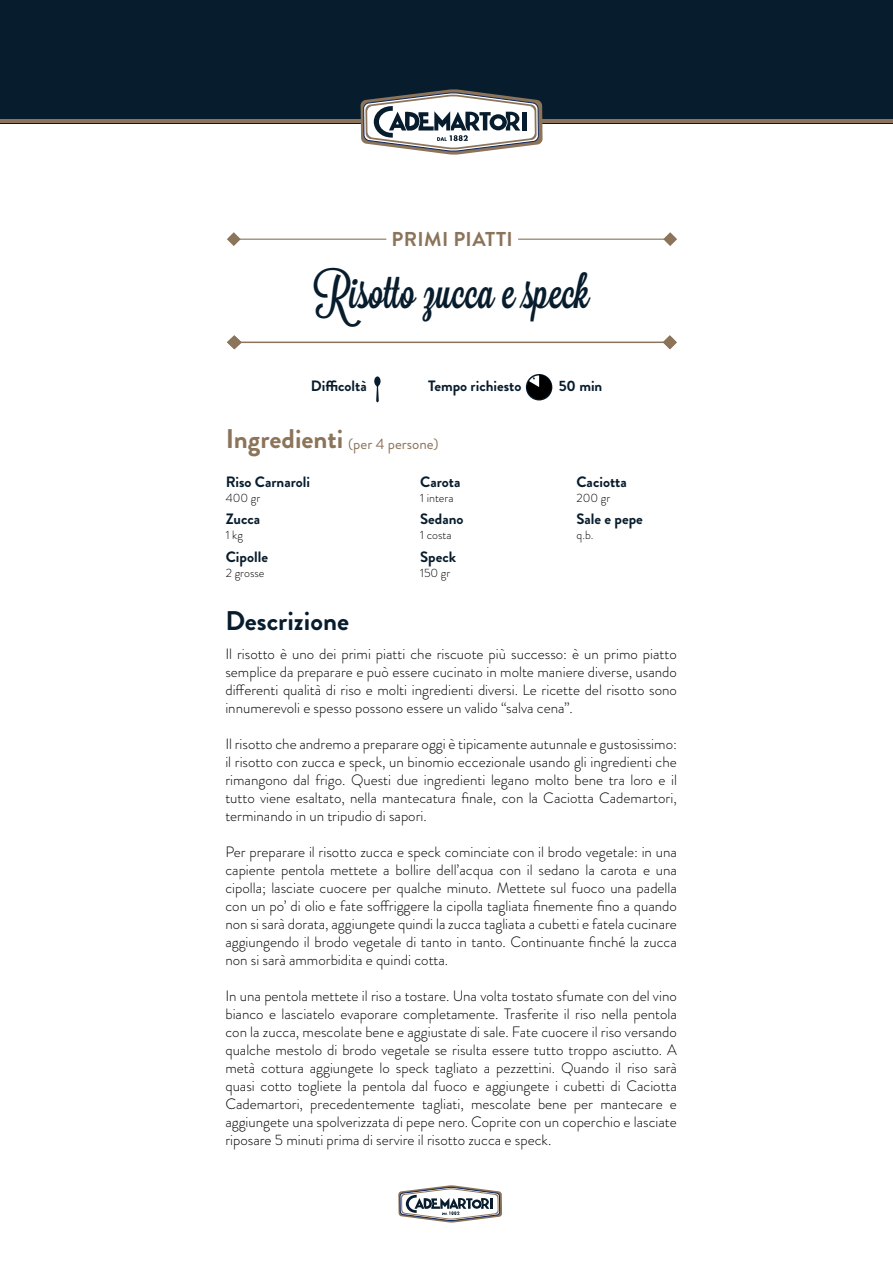
<style>
.page{position:relative;width:893px;height:1263px;background:#fff}
.page>*{position:absolute;margin:0;border:0;box-sizing:border-box;transform-origin:0 0}
.t1{font:45px "Lavanderia Sturdy";color:#071c2c}
.t2{font:700 27px "Brandon Grotesque";color:#8b7459}
.t3{font:700 27px "Brandon Grotesque";color:#071c2c}
.t4{font:700 20.1px "Brandon Grotesque";letter-spacing:.02em;color:#8b7459}
.t5{font:300 15px/18px "Brandon Grotesque";color:#000;text-align:justify}
.t6{font:700 15px "Brandon Grotesque";color:#071c2c}
.t7{font:15px "Brandon Grotesque";color:#8b7459}
.t8{font:300 12px "Brandon Grotesque";color:#000}
</style>
<div class="page">
<div style="left:0;top:0;width:893px;height:123px;background:#071c2c"></div>
<hr style="left:0;top:119px;width:893px;height:4px;background:#8b7459">
<svg style="left:361px;top:89px;width:182px;height:66px"></svg>
<svg style="left:398px;top:1185px;width:104px;height:37px"></svg>
<svg style="left:374px;top:376px;width:7px;height:26px"></svg>
<svg style="left:227px;top:335px;width:15px;height:14px"></svg>
<hr style="left:236px;top:342px;width:434px;height:1px;background:#8b7459">
<svg style="left:663px;top:335px;width:14px;height:14px"></svg>
<svg style="left:525px;top:374px;width:28px;height:27px"></svg>
<svg style="left:227px;top:232px;width:14px;height:14px"></svg>
<hr style="left:231px;top:239px;width:155px;height:1px;background:#8b7459">
<svg style="left:663px;top:232px;width:14px;height:14px"></svg>
<hr style="left:518px;top:239px;width:148px;height:1px;background:#8b7459">
<h3 class="t4" style="left:392px;top:225px;width:123px">PRIMI PIATTI</h3>
<h1 class="t1" style="left:314px;top:266px;width:277px">Risotto zucca e speck</h1>
<p class="t6" style="left:311px;top:375px;width:57px">Difficoltà</p>
<p class="t6" style="left:428px;top:376px;width:95px">Tempo richiesto</p>
<p class="t6" style="left:559px;top:376px;width:45px">50 min</p>
<h2 class="t2" style="left:226px;top:420px;width:119px">Ingredienti</h2>
<p class="t7" style="left:348px;top:433px;width:92px">(per 4 persone)</p>
<p class="t6" style="left:226px;top:471px;width:86px">Riso Carnaroli</p>
<p class="t8" style="left:226px;top:490px;width:36px">400 gr</p>
<p class="t6" style="left:226px;top:509px;width:36px">Zucca</p>
<p class="t8" style="left:226px;top:527px;width:19px">1 kg</p>
<p class="t6" style="left:226px;top:546px;width:44px">Cipolle</p>
<p class="t8" style="left:226px;top:565px;width:40px">2 grosse</p>
<p class="t6" style="left:420px;top:471px;width:42px">Carota</p>
<p class="t8" style="left:420px;top:490px;width:35px">1 intera</p>
<p class="t6" style="left:420px;top:509px;width:45px">Sedano</p>
<p class="t8" style="left:420px;top:527px;width:33px">1 costa</p>
<p class="t6" style="left:420px;top:546px;width:37px">Speck</p>
<p class="t8" style="left:420px;top:565px;width:32px">150 gr</p>
<p class="t6" style="left:576px;top:471px;width:52px">Caciotta</p>
<p class="t8" style="left:576px;top:490px;width:35px">200 gr</p>
<p class="t6" style="left:576px;top:509px;width:68px">Sale e pepe</p>
<p class="t8" style="left:576px;top:527px;width:19px">q.b.</p>
<h2 class="t3" style="left:225px;top:602px;width:125px">Descrizione</h2>
<p class="t5" style="left:225px;top:645px;width:453px">Il risotto è uno dei primi piatti che riscuote più successo: è un primo piatto semplice da preparare e può essere cucinato in molte maniere diverse, usando differenti qualità di riso e molti ingredienti diversi. Le ricette del risotto sono innumerevoli e spesso possono essere un valido “salva cena”.</p>
<p class="t5" style="left:225px;top:735px;width:453px">Il risotto che andremo a preparare oggi è tipicamente autunnale e gustosissimo: il risotto con zucca e speck, un binomio eccezionale usando gli ingredienti che rimangono dal frigo. Questi due ingredienti legano molto bene tra loro e il tutto viene esaltato, nella mantecatura finale, con la Caciotta Cademartori, terminando in un tripudio di sapori.</p>
<p class="t5" style="left:225px;top:843px;width:453px">Per preparare il risotto zucca e speck cominciate con il brodo vegetale: in una capiente pentola mettete a bollire dell’acqua con il sedano la carota e una cipolla; lasciate cuocere per qualche minuto. Mettete sul fuoco una padella con un po’ di olio e fate soffriggere la cipolla tagliata finemente fino a quando non si sarà dorata, aggiungete quindi la zucca tagliata a cubetti e fatela cucinare aggiungendo il brodo vegetale di tanto in tanto. Continuante finché la zucca non si sarà ammorbidita e quindi cotta.</p>
<p class="t5" style="left:225px;top:987px;width:453px">In una pentola mettete il riso a tostare. Una volta tostato sfumate con del vino bianco e lasciatelo evaporare completamente. Trasferite il riso nella pentola con la zucca, mescolate bene e aggiustate di sale. Fate cuocere il riso versando qualche mestolo di brodo vegetale se risulta essere tutto troppo asciutto. A metà cottura aggiungete lo speck tagliato a pezzettini. Quando il riso sarà quasi cotto togliete la pentola dal fuoco e aggiungete i cubetti di Caciotta Cademartori, precedentemente tagliati, mescolate bene per mantecare e aggiungete una spolverizzata di pepe nero. Coprite con un coperchio e lasciate riposare 5 minuti prima di servire il risotto zucca e speck.</p>
</div>
